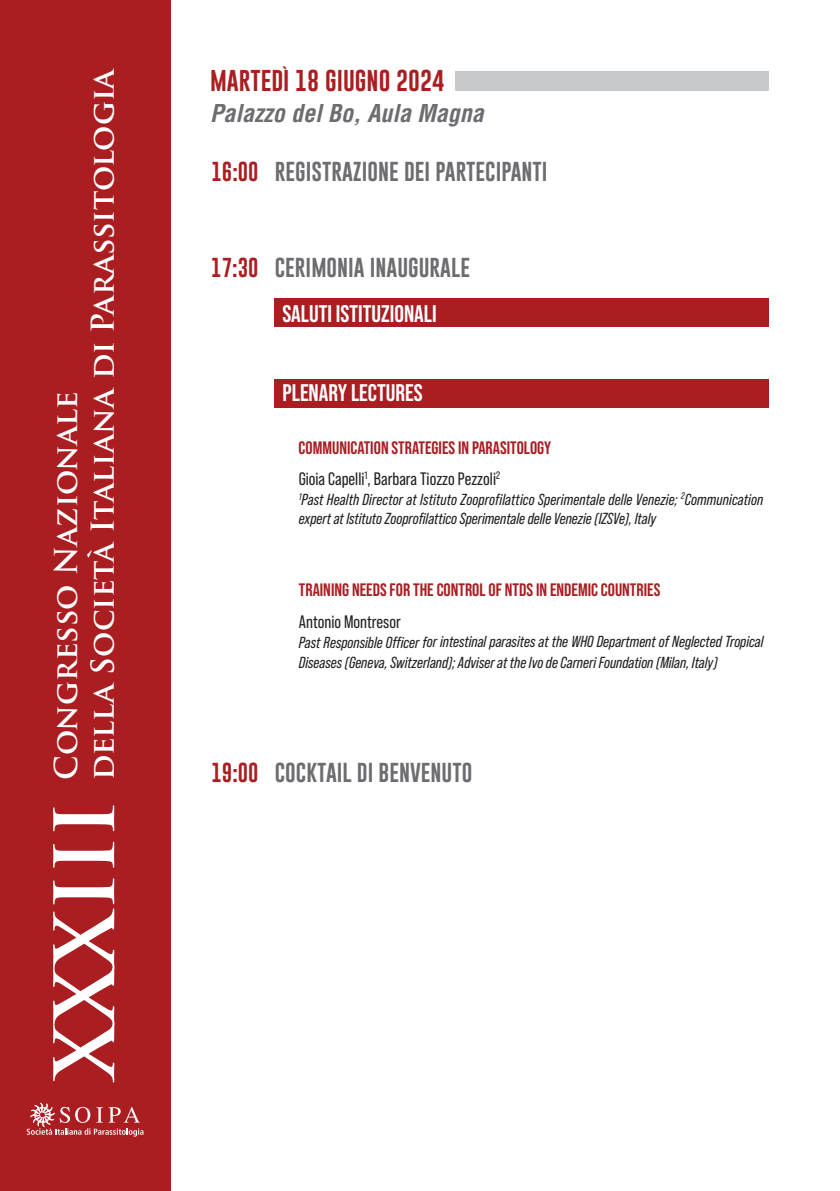
<style>
.page{position:relative;width:840px;height:1191px;background:#fff}
.page>*{position:absolute;margin:0;border:0;box-sizing:border-box;transform-origin:0 0}
.t1{font:700 80.8px "Trajan Pro";color:#fff}
.t2{font:700 30.6px/36.8px "Trajan Pro";color:#fff}
.t3{font:700 24px "Bebas Neue Pro";color:#fff}
.t4{font:italic 700 condensed 24px "Helvetica";color:#6c6d70}
.t5{font:22px "Gobold";color:#aa1d21;scale:1.05 1}
.t6{font:20px "Gobold";color:#6c6d70;scale:1.05 1}
.t7{font:700 18px/31.2px "Bebas Neue Pro";color:#aa1d21}
.t8{font:18px "Bebas Neue Pro";color:#231f20}
.t9{font:italic 16px/19.2px "Bebas Neue Pro";color:#231f20}
.s1{color:#aa1d21}
.s2{font-weight:400;color:#231f20}
</style>
<div class="page">
<div style="left:439px;top:71px;width:329px;height:20px;background:#c7c8ca"></div>
<div style="left:210px;top:65px;width:245px;height:37px;background:#fff"></div>
<div style="left:0;top:0;width:170px;height:1191px;background:#aa1d21"></div>
<svg style="left:27px;top:1102px;width:116px;height:34px"></svg>
<div style="left:274px;top:298px;width:494px;height:28px;background:#aa1d21"></div>
<div style="left:274px;top:379px;width:494px;height:28px;background:#aa1d21"></div>
<h2 class="t2" style="left:51px;top:779px;width:715px;rotate:-90deg">Congresso Nazionale<br>della Società Italiana di Parassitologia</h2>
<h1 class="t1" style="left:53px;top:1080px;width:281px;rotate:-90deg">XXXIII</h1>
<h3 class="t5" style="left:210px;top:71px;width:224px">MARTEDÌ 18 GIUGNO 2024</h3>
<h3 class="t4" style="left:210px;top:99px;width:275px">Palazzo del Bo, Aula Magna</h3>
<p class="t6" style="left:211px;top:163px;width:321px"><span class="s1">16:00</span> REGISTRAZIONE DEI PARTECIPANTI</p>
<p class="t6" style="left:211px;top:258px;width:248px"><span class="s1">17:30</span> CERIMONIA INAUGURALE</p>
<h3 class="t3" style="left:282px;top:305px;width:156px">SALUTI ISTITUZIONALI</h3>
<h3 class="t3" style="left:282px;top:384px;width:142px">PLENARY LECTURES</h3>
<p class="t7" style="left:298px;top:433px;width:254px">COMMUNICATION STRATEGIES IN PARASITOLOGY<br><span class="s2">Gioia Capelli</span><sup>1</sup><span class="s2">, Barbara Tiozzo Pezzoli</span><sup>2</sup></p>
<p class="t9" style="left:298px;top:491px;width:466px"><sup>1</sup>Past Health Director at Istituto Zooprofilattico Sperimentale delle Venezie; <sup>2</sup>Communication expert at Istituto Zooprofilattico Sperimentale delle Venezie (IZSVe), Italy</p>
<p class="t7" style="left:298px;top:576px;width:363px">TRAINING NEEDS FOR THE CONTROL OF NTDS IN ENDEMIC COUNTRIES</p>
<p class="t8" style="left:299px;top:615px;width:103px">Antonio Montresor</p>
<p class="t9" style="left:299px;top:632px;width:466px;line-height:20.8px">Past Responsible Officer for intestinal parasites at the WHO Department of Neglected Tropical<br>Diseases (Geneva, Switzerland); Adviser at the Ivo de Carneri Foundation (Milan, Italy)</p>
<p class="t6" style="left:211px;top:763px;width:250px"><span class="s1">19:00</span> COCKTAIL DI BENVENUTO</p>
</div>
